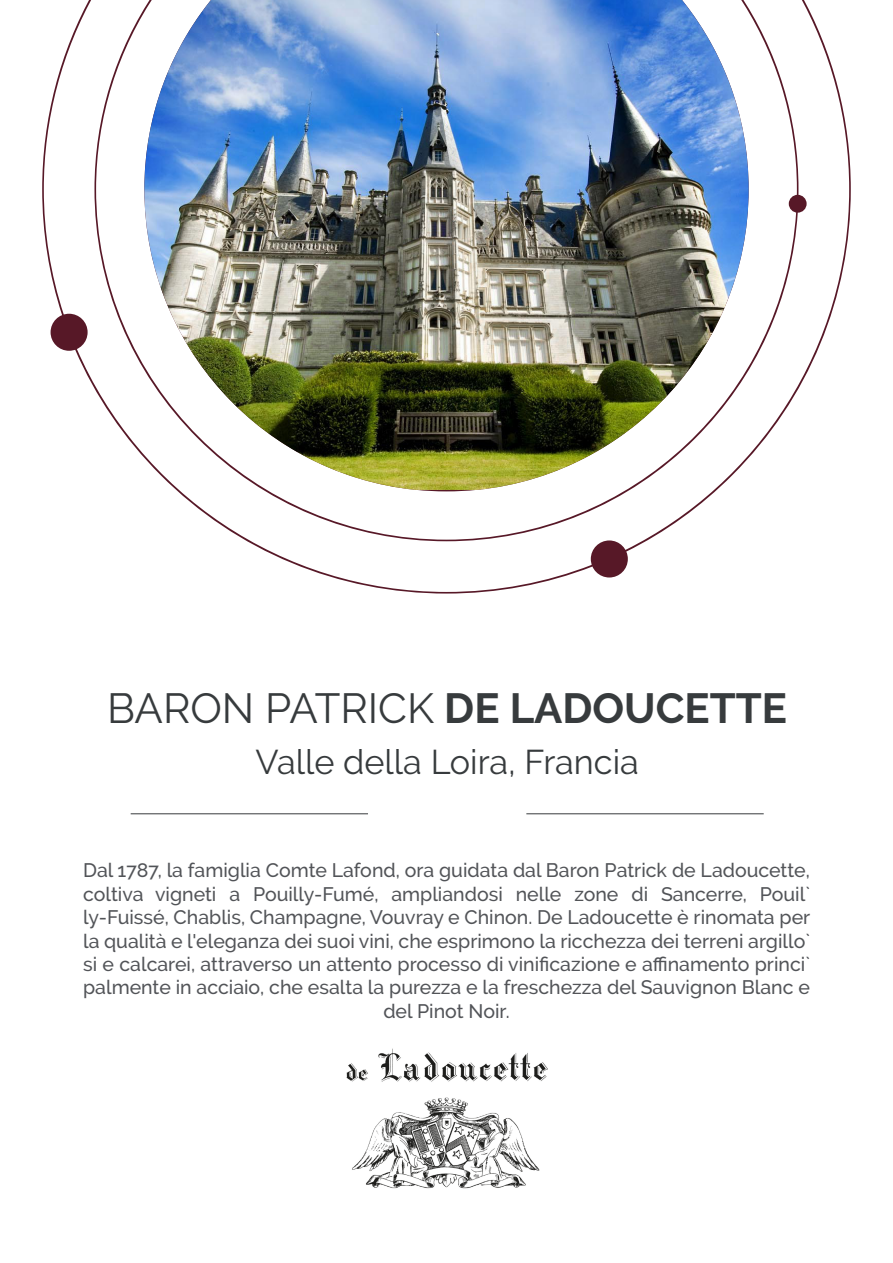
<style>
.page{position:relative;width:893px;height:1263px;background:#fff}
.page>*{position:absolute;margin:0;border:0;box-sizing:border-box;transform-origin:0 0}
.t1{font:42px "Raleway";color:#373b3d}
.t2{font:34.2px "Raleway";color:#373b3d}
.t3{font:500 19.5px/23.4px "Raleway";color:#525458;text-align:center}
.s1{font-weight:700}
</style>
<div class="page">
<img style="left:42px;top:0;width:809px;height:593px">
<div style="left:51px;top:314px;width:37px;height:37px;background:#571827;border-radius:50%"></div>
<div style="left:789px;top:195px;width:18px;height:18px;background:#571827;border-radius:50%"></div>
<div style="left:591px;top:540px;width:37px;height:37px;background:#571827;border-radius:50%"></div>
<hr style="left:526px;top:813px;width:238px;height:1px;background:#373b3d">
<hr style="left:131px;top:813px;width:237px;height:1px;background:#373b3d">
<img style="left:346px;top:1048px;width:202px;height:141px">
<h1 class="t1" style="left:107px;top:684px;width:681px">BARON PATRICK <span class="s1">DE LADOUCETTE</span></h1>
<h2 class="t2" style="left:256px;top:742px;width:385px">Valle della Loira, Francia</h2>
<p class="t3" style="left:83px;top:859px;width:729px">Dal 1787, la famiglia Comte Lafond, ora guidata dal Baron Patrick de Ladoucette, coltiva vigneti a Pouilly-Fumé, ampliandosi nelle zone di Sancerre, Pouil` ly-Fuissé, Chablis, Champagne, Vouvray e Chinon. De Ladoucette è rinomata per la qualità e l'eleganza dei suoi vini, che esprimono la ricchezza dei terreni argillo` si e calcarei, attraverso un attento processo di vinificazione e affinamento princi` palmente in acciaio, che esalta la purezza e la freschezza del Sauvignon Blanc e del Pinot Noir.</p>
</div>
